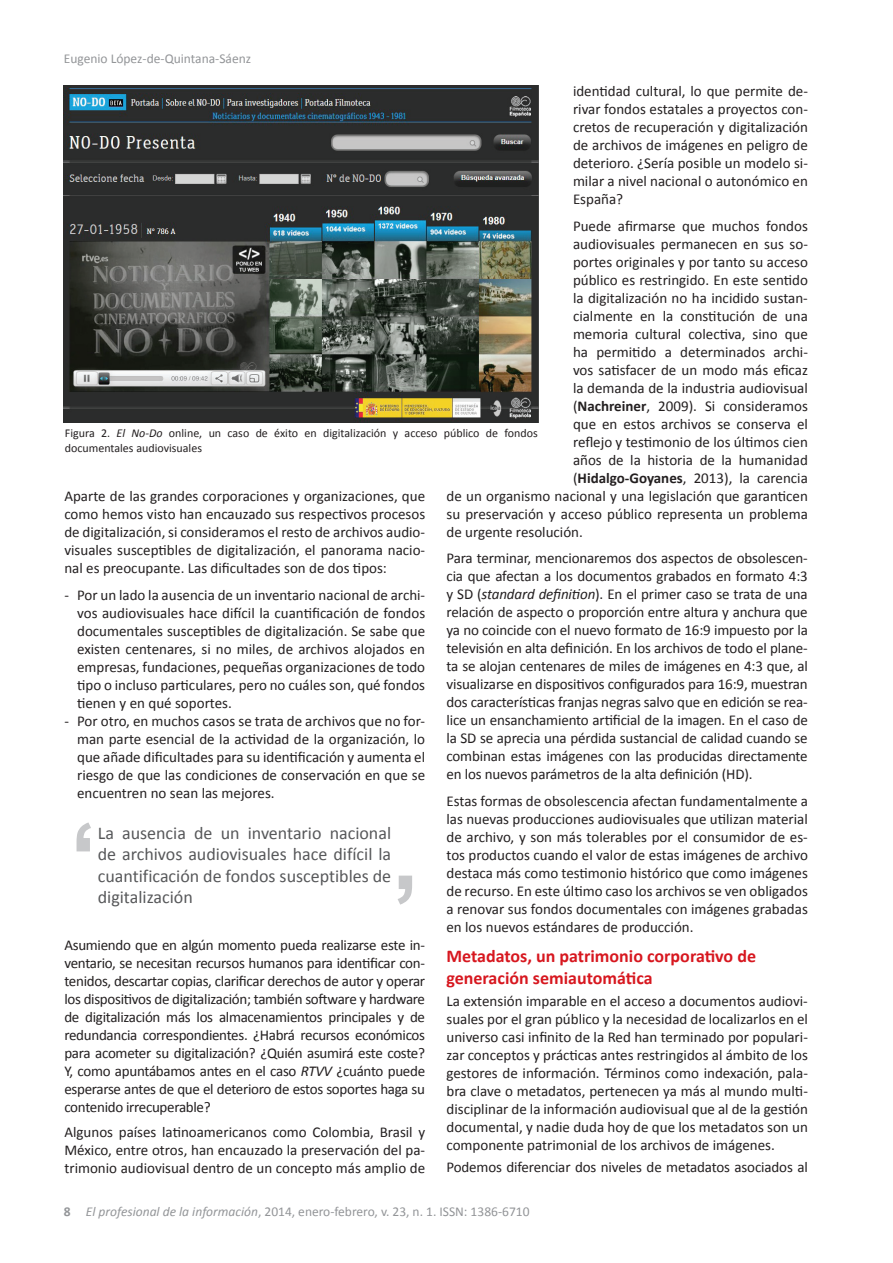
<style>
.page{position:relative;width:893px;height:1263px;background:#fff}
.page>*{position:absolute;margin:0;border:0;box-sizing:border-box;transform-origin:0 0}
.t1{font:18px/21.6px "Calibri";color:#57585a;text-align:justify}
.t2{font:700 18px/21.6px "Calibri";color:#d7171f}
.t3{font:15px/18px "Calibri";color:#231f20;text-align:justify}
.t4{font:13.5px "Calibri";color:#939598}
.t5{font:12px/14.4px "Calibri";color:#231f20}
.s1{font-weight:700}
.s2{font-style:italic}
</style>
<div class="page">
<img style="left:64px;top:85px;width:475px;height:337px">
<svg style="left:398px;top:876px;width:14px;height:28px"></svg>
<svg style="left:77px;top:822px;width:14px;height:29px"></svg>
<p class="t4" style="left:64px;top:50px;width:189px">Eugenio López-de-Quintana-Sáenz</p>
<p class="t3" style="left:573px;top:82px;width:236px">identidad cultural, lo que permite de&shy;rivar fondos estatales a proyectos con&shy;cretos de recuperación y digitalización de archivos de imágenes en peligro de deterioro. ¿Sería posible un modelo si&shy;milar a nivel nacional o autonómico en España?</p>
<p class="t3" style="left:573px;top:217px;width:236px">Puede afirmarse que muchos fondos</p>
<p class="t3" style="left:573px;top:235px;width:236px">audiovisuales permanecen en sus so-</p>
<p class="t3" style="left:573px;top:253px;width:236px">portes originales y por tanto su acceso</p>
<p class="t3" style="left:573px;top:271px;width:236px">público es restringido. En este sentido</p>
<p class="t3" style="left:573px;top:289px;width:236px">la digitalización no ha incidido sustan-</p>
<p class="t3" style="left:573px;top:307px;width:236px">cialmente en la constitución de una</p>
<p class="t3" style="left:573px;top:325px;width:236px">memoria cultural colectiva, sino que</p>
<p class="t3" style="left:573px;top:343px;width:236px">ha permitido a determinados archi-</p>
<p class="t3" style="left:573px;top:361px;width:236px">vos satisfacer de un modo más eficaz</p>
<p class="t3" style="left:573px;top:379px;width:236px">la demanda de la industria audiovisual</p>
<p class="t3" style="left:573px;top:397px;width:236px">(<span class="s1">Nachreiner</span>, 2009). Si consideramos</p>
<p class="t3" style="left:573px;top:415px;width:236px">que en estos archivos se conserva el</p>
<p class="t3" style="left:573px;top:433px;width:236px">reflejo y testimonio de los últimos cien</p>
<p class="t3" style="left:573px;top:451px;width:236px">años de la historia de la humanidad</p>
<p class="t3" style="left:573px;top:469px;width:236px">(<span class="s1">Hidalgo-Goyanes</span>, 2013), la carencia</p>
<p class="t3" style="left:446px;top:487px;width:363px">de un organismo nacional y una legislación que garanticen</p>
<p class="t3" style="left:446px;top:505px;width:363px">su preservación y acceso público representa un problema</p>
<p class="t3" style="left:446px;top:523px;width:138px">de urgente resolución.</p>
<p class="t3" style="left:446px;top:549px;width:363px">Para terminar, mencionaremos dos aspectos de obsolescen&shy;cia que afectan a los documentos grabados en formato 4:3 y SD (<span class="s2">standard definition</span>). En el primer caso se trata de una relación de aspecto o proporción entre altura y anchura que ya no coincide con el nuevo formato de 16:9 impuesto por la televisión en alta definición. En los archivos de todo el plane&shy;ta se alojan centenares de miles de imágenes en 4:3 que, al visualizarse en dispositivos configurados para 16:9, muestran dos características franjas negras salvo que en edición se rea&shy;lice un ensanchamiento artificial de la imagen. En el caso de la SD se aprecia una pérdida sustancial de calidad cuando se combinan estas imágenes con las producidas directamente en los nuevos parámetros de la alta definición (HD).</p>
<p class="t3" style="left:446px;top:792px;width:363px">Estas formas de obsolescencia afectan fundamentalmente a las nuevas producciones audiovisuales que utilizan material de archivo, y son más tolerables por el consumidor de es&shy;tos productos cuando el valor de estas imágenes de archivo destaca más como testimonio histórico que como imágenes de recurso. En este último caso los archivos se ven obligados a renovar sus fondos documentales con imágenes grabadas en los nuevos estándares de producción.</p>
<p class="t2" style="left:446px;top:945px;width:311px">Metadatos, un patrimonio corporativo de generación semiautomática</p>
<p class="t3" style="left:446px;top:992px;width:363px">La extensión imparable en el acceso a documentos audiovi&shy;suales por el gran público y la necesidad de localizarlos en el universo casi infinito de la Red han terminado por populari&shy;zar conceptos y prácticas antes restringidos al ámbito de los gestores de información. Términos como indexación, pala&shy;bra clave o metadatos, pertenecen ya más al mundo multi&shy;disciplinar de la información audiovisual que al de la gestión documental, y nadie duda hoy de que los metadatos son un componente patrimonial de los archivos de imágenes.</p>
<p class="t3" style="left:446px;top:1158px;width:363px">Podemos diferenciar dos niveles de metadatos asociados al</p>
<p class="t5" style="left:65px;top:426px;width:475px">Figura 2. <span class="s2">El No-Do</span> online, un caso de éxito en digitalización y acceso público de fondos documentales audiovisuales</p>
<p class="t3" style="left:64px;top:487px;width:362px">Aparte de las grandes corporaciones y organizaciones, que como hemos visto han encauzado sus respectivos procesos de digitalización, si consideramos el resto de archivos audio&shy;visuales susceptibles de digitalización, el panorama nacio&shy;nal es preocupante. Las dificultades son de dos tipos:</p>
<p class="t3" style="left:77px;top:586px;width:350px;text-indent:-13px">- Por un lado la ausencia de un inventario nacional de archi&shy;vos audiovisuales hace difícil la cuantificación de fondos documentales susceptibles de digitalización. Se sabe que existen centenares, si no miles, de archivos alojados en empresas, fundaciones, pequeñas organizaciones de todo tipo o incluso particulares, pero no cuáles son, qué fondos tienen y en qué soportes.</p>
<p class="t3" style="left:77px;top:712px;width:350px;text-indent:-13px">- Por otro, en muchos casos se trata de archivos que no for&shy;man parte esencial de la actividad de la organización, lo que añade dificultades para su identificación y aumenta el riesgo de que las condiciones de conservación en que se encuentren no sean las mejores.</p>
<p class="t1" style="left:98px;top:822px;width:295px">La ausencia de un inventario nacional de archivos audiovisuales hace difícil la cuantificación de fondos susceptibles de digitalización</p>
<p class="t3" style="left:64px;top:936px;width:362px">Asumiendo que en algún momento pueda realizarse este in&shy;ventario, se necesitan recursos humanos para identificar con&shy;tenidos, descartar copias, clarificar derechos de autor y operar los dispositivos de digitalización; también software y hardware de digitalización más los almacenamientos principales y de redundancia correspondientes. ¿Habrá recursos económicos para acometer su digitalización? ¿Quién asumirá este coste?<br>Y, como apuntábamos antes en el caso <span class="s2">RTVV</span> ¿cuánto puede esperarse antes de que el deterioro de estos soportes haga su contenido irrecuperable?</p>
<p class="t3" style="left:64px;top:1123px;width:362px">Algunos países latinoamericanos como Colombia, Brasil y México, entre otros, han encauzado la preservación del pa&shy;trimonio audiovisual dentro de un concepto más amplio de</p>
<p class="t4" style="left:64px;top:1203px;width:467px"><span class="s1">8</span> <span class="s2">El profesional de la información</span>, 2014, enero-febrero, v. 23, n. 1. ISSN: 1386-6710</p>
</div>
